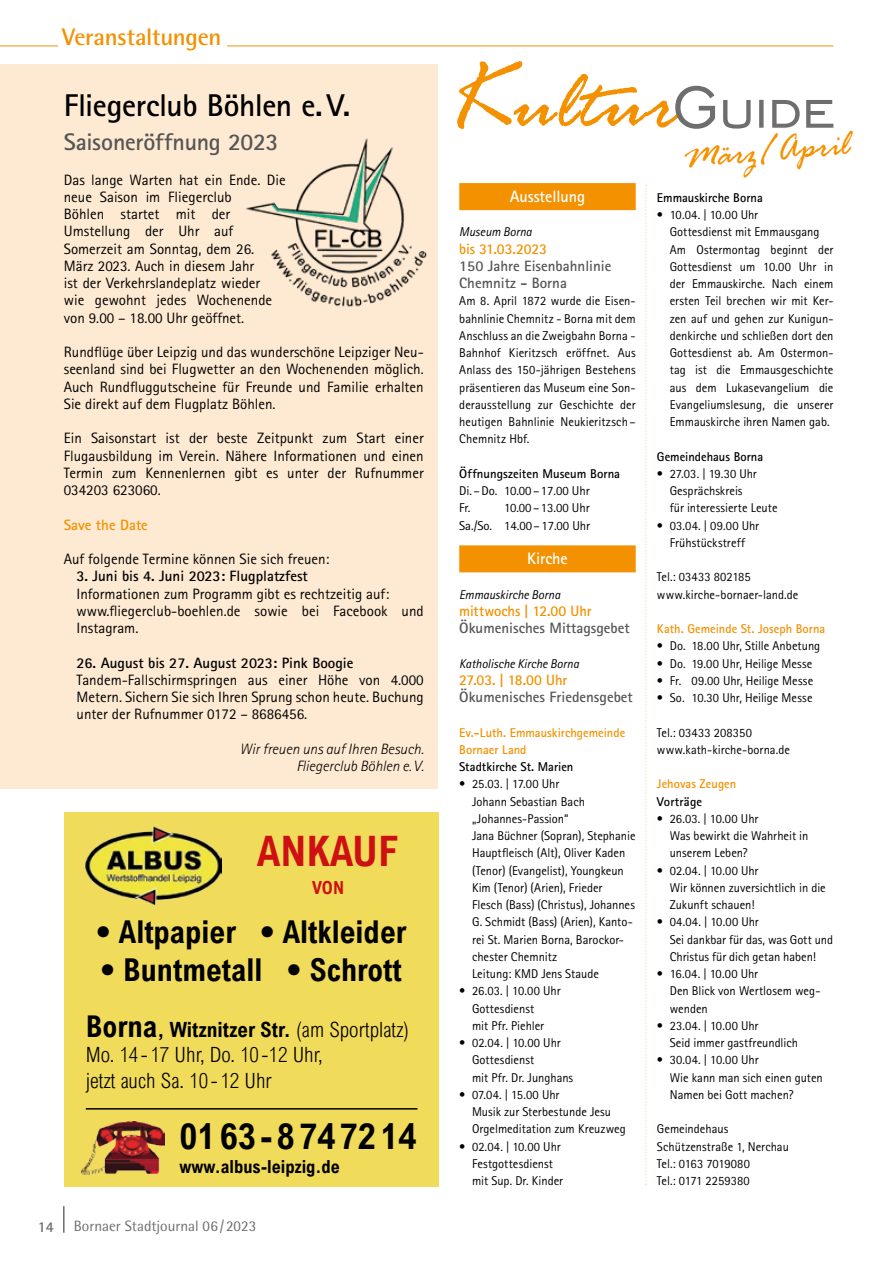
<style>
.page{position:relative;width:893px;height:1263px;background:#fff}
.page>*{position:absolute;margin:0;border:0;box-sizing:border-box;transform-origin:0 0}
.t1{font:700 42px "Arial Nova Cond";color:#cd1013}
.t2{font:37.5px "Rage Italic Let Plain";color:#f39100}
.t3{font:700 36px "Arial Nova Cond";color:#000}
.t4{font:700 31.5px "Arial Nova Cond";color:#000}
.t5{font:700 31.5px "Rotis Sans Serif Std";letter-spacing:-.015em;color:#000}
.t6{font:700 24px "Rotis Sans Serif Std";letter-spacing:-.01em;color:#565655}
.t7{font:700 24px "Rotis Semi Sans Std";letter-spacing:-.015em;color:#f39100}
.t8{font:300 21px/25.2px "Arial Nova Cond";color:#000}
.t9{font:700 18px "Arial Nova Cond";color:#000}
.t10{font:700 18px "Arial Nova Cond";color:#cd1013}
.t11{font:700 16.5px "Rotis Sans Serif Std";letter-spacing:-.005em;color:#fff}
.t12{font:15px/17.2px "Rotis Sans Serif Std";color:#000;text-align:justify}
.t13{font:700 15px/17.2px "Rotis Sans Serif Std";color:#565655}
.t14{font:700 15px "Rotis Sans Serif Std";color:#000}
.t15{font:700 15px "Rotis Sans Serif Std";letter-spacing:-.005em;color:#f39100}
.t16{font:italic 300 15px/17.2px "Rotis Sans Serif Std";color:#000;text-align:right}
.t17{font:15px "Rotis Semi Sans Std";color:#6e6e6e}
.t18{font:700 15px "Rotis Semi Sans Std";color:#6e6e6e}
.t19{font:12.75px/17.2px "Rotis Sans Serif Std";color:#000}
.t20{font:700 12.75px "Rotis Sans Serif Std";color:#000}
.t21{font:700 12.75px/17.2px "Rotis Sans Serif Std";letter-spacing:.005em;color:#f39100}
.t22{font:italic 12.75px "Rotis Sans Serif Std";color:#000}
.s1{font-family:"Helvetica Neue";font-weight:400;font-stretch:condensed}
.s2{font-weight:700;font-size:30px}
.s3{font-weight:700}
</style>
<div class="page">
<hr style="left:63px;top:1206px;width:2px;height:27px;background:#6e6e6e">
<hr style="left:0;top:46px;width:833px;height:1px;background:#f39100">
<div style="left:58px;top:28px;width:169px;height:26px;background:#fff"></div>
<svg style="left:457px;top:61px;width:376px;height:68px"></svg>
<div style="left:459px;top:183px;width:177px;height:27px;background:#f39100"></div>
<div style="left:459px;top:545px;width:177px;height:27px;background:#f39100"></div>
<svg style="left:645px;top:185px;width:2px;height:1000px"></svg>
<div style="left:0;top:64px;width:438px;height:724px;background:#feead2"></div>
<div style="left:65px;top:812px;width:374px;height:374px;background:#f1db5a"></div>
<img style="left:86px;top:826px;width:136px;height:80px">
<img style="left:82px;top:1122px;width:82px;height:53px">
<hr style="left:86px;top:1108px;width:331px;height:1px;background:#000">
<img style="left:245px;top:138px;width:182px;height:169px">
<h3 class="t7" style="left:62px;top:22px;width:161px">Veranstaltungen</h3>
<h3 class="t5" style="left:64px;top:85px;width:288px">Fliegerclub Böhlen e.V.</h3>
<h3 class="t6" style="left:64px;top:127px;width:216px">Saisoneröffnung 2023</h3>
<p class="t12" style="left:64px;top:171px;width:223px;text-align:left">Das lange Warten hat ein Ende. Die neue Saison im Fliegerclub<br>Böhlen startet mit der<br>Umstellung der Uhr auf<br>Somerzeit am Sonntag, dem 26.<br>März 2023. Auch in diesem Jahr<br>ist der Verkehrslandeplatz wieder<br>wie gewohnt jedes Wochenende von 9.00 – 18.00 Uhr geöffnet.</p>
<p class="t12" style="left:64px;top:343px;width:361px">Rundflüge über Leipzig und das wunderschöne Leipziger Neu&shy;seenland sind bei Flugwetter an den Wochenenden möglich.<br>Auch Rundfluggutscheine für Freunde und Familie erhalten Sie direkt auf dem Flugplatz Böhlen.</p>
<p class="t12" style="left:64px;top:429px;width:362px">Ein Saisonstart ist der beste Zeitpunkt zum Start einer Flugausbildung im Verein. Nähere Informationen und einen Termin zum Kennenlernen gibt es unter der Rufnummer 034203 623060.</p>
<p class="t15" style="left:64px;top:515px;width:86px">Save the Date</p>
<p class="t12" style="left:64px;top:550px;width:267px">Auf folgende Termine können Sie sich freuen:</p>
<p class="t14" style="left:77px;top:567px;width:233px">3. Juni bis 4. Juni 2023: Flugplatzfest</p>
<p class="t12" style="left:77px;top:585px;width:349px;text-align:left">Informationen zum Programm gibt es rechtzeitig auf: www.fliegerclub-boehlen.de sowie bei Facebook und<br>Instagram.</p>
<p class="t14" style="left:77px;top:653px;width:278px">26. August bis 27. August 2023: Pink Boogie</p>
<p class="t12" style="left:77px;top:671px;width:349px">Tandem-Fallschirmspringen aus einer Höhe von 4.000<br>Metern. Sichern Sie sich Ihren Sprung schon heute. Buchung unter der Rufnummer 0172 – 8686456.</p>
<p class="t16" style="left:240px;top:740px;width:185px">Wir freuen uns auf Ihren Besuch.<br>Fliegerclub Böhlen e. V.</p>
<p class="t18" style="left:38px;top:1217px;width:18px">14</p>
<h1 class="t1" style="left:257px;top:824px;width:143px">ANKAUF</h1>
<h3 class="t10" style="left:312px;top:876px;width:33px">VON</h3>
<h3 class="t4" style="left:95px;top:912px;width:312px"><span class="s1">•</span> Altpapier <span class="s1">•</span> Altkleider</h3>
<h3 class="t4" style="left:100px;top:950px;width:303px"><span class="s1">•</span> Buntmetall <span class="s1">•</span> Schrott</h3>
<h3 class="t8" style="left:86px;top:1017px;width:325px"><span class="s2">Borna</span><span class="s3">, Witznitzer Str.</span> (am Sportplatz)<br>Mo. 14 - 17 Uhr, Do. 10 -12 Uhr,<br>jetzt auch Sa. 10 - 12 Uhr</h3>
<h3 class="t3" style="left:179px;top:1113px;width:238px">0163-8747214</h3>
<h3 class="t9" style="left:179px;top:1155px;width:162px">www.albus-leipzig.de</h3>
<p class="t17" style="left:74px;top:1217px;width:184px">Bornaer Stadtjournal 06/2023</p>
<p class="t11" style="left:510px;top:186px;width:77px">Ausstellung</p>
<p class="t22" style="left:459px;top:224px;width:74px">Museum Borna</p>
<p class="t15" style="left:459px;top:239px;width:89px">bis 31.03.2023</p>
<p class="t13" style="left:459px;top:257px;width:154px">150 Jahre Eisenbahnlinie<br>Chemnitz - Borna</p>
<p class="t19" style="left:459px;top:292px;width:178px;text-align:justify">Am 8. April 1872 wurde die Eisen&shy;bahnlinie Chemnitz - Borna mit dem Anschluss an die Zweigbahn Borna - Bahnhof Kieritzsch eröffnet. Aus Anlass des 150-jährigen Bestehens präsentieren das Museum eine Son&shy;derausstellung zur Geschichte der heutigen Bahnlinie Neukieritzsch– Chemnitz Hbf.</p>
<p class="t20" style="left:459px;top:465px;width:162px">Öffnungszeiten Museum Borna</p>
<p class="t19" style="left:459px;top:482px;width:132px">Di.–Do. 10.00–17.00 Uhr<br>Fr.</p>
<p class="t19" style="left:459px;top:499px;width:132px;text-align:right">10.00–13.00 Uhr<br>Sa./So. 14.00–17.00 Uhr</p>
<p class="t11" style="left:527px;top:548px;width:42px">Kirche</p>
<p class="t22" style="left:459px;top:587px;width:103px">Emmauskirche Borna</p>
<p class="t15" style="left:459px;top:601px;width:134px">mittwochs | 12.00 Uhr</p>
<p class="t13" style="left:459px;top:619px;width:172px">Ökumenisches Mittagsgebet</p>
<p class="t22" style="left:459px;top:656px;width:121px">Katholische Kirche Borna</p>
<p class="t15" style="left:459px;top:670px;width:109px">27.03. | 18.00 Uhr</p>
<p class="t13" style="left:459px;top:688px;width:175px">Ökumenisches Friedensgebet</p>
<p class="t21" style="left:459px;top:723px;width:167px">Ev.-Luth. Emmauskirchgemeinde<br>Bornaer Land</p>
<p class="t20" style="left:459px;top:759px;width:116px">Stadtkirche St. Marien</p>
<p class="t19" style="left:472px;top:775px;width:165px;text-indent:-13px">• 25.03. | 17.00 Uhr<br>Johann Sebastian Bach „Johannes-Passion“<br>Jana Büchner (Sopran), Stephanie<br>Hauptfleisch (Alt), Oliver Kaden (Tenor) (Evangelist), Youngkeun<br>Kim (Tenor) (Arien), Frieder<br>Flesch (Bass) (Christus), Johannes<br>G. Schmidt (Bass) (Arien), Kanto&shy;rei St. Marien Borna, Barockor&shy;chester Chemnitz<br>Leitung: KMD Jens Staude</p>
<p class="t19" style="left:472px;top:982px;width:90px;text-indent:-13px">• 26.03. | 10.00 Uhr<br>Gottesdienst<br>mit Pfr. Piehler</p>
<p class="t19" style="left:472px;top:1034px;width:103px;text-indent:-13px">• 02.04. | 10.00 Uhr<br>Gottesdienst<br>mit Pfr. Dr. Junghans</p>
<p class="t19" style="left:472px;top:1086px;width:155px;text-indent:-13px">• 07.04. | 15.00 Uhr<br>Musik zur Sterbestunde Jesu<br>Orgelmeditation zum Kreuzweg</p>
<p class="t19" style="left:472px;top:1138px;width:93px;text-indent:-13px">• 02.04. | 10.00 Uhr<br>Festgottesdienst mit Sup. Dr. Kinder</p>
<h2 class="t2" style="left:682px;top:141px;width:169px;rotate:-5deg">März/April</h2>
<p class="t20" style="left:657px;top:189px;width:107px">Emmauskirche Borna</p>
<p class="t19" style="left:670px;top:206px;width:165px;text-indent:-13px">• 10.04. | 10.00 Uhr<br>Gottesdienst mit Emmausgang<br>Am Ostermontag beginnt der<br>Gottesdienst um 10.00 Uhr in der Emmauskirche. Nach einem ersten Teil brechen wir mit Ker&shy;zen auf und gehen zur Kunigun&shy;denkirche und schließen dort den<br>Gottesdienst ab. Am Ostermon&shy;tag ist die Emmausgeschichte aus dem Lukasevangelium die<br>Evangeliumslesung, die unserer<br>Emmauskirche ihren Namen gab.</p>
<p class="t20" style="left:657px;top:448px;width:108px">Gemeindehaus Borna</p>
<p class="t19" style="left:670px;top:465px;width:109px;text-indent:-13px">• 27.03. | 19.30 Uhr<br>Gesprächskreis<br>für interessierte Leute</p>
<p class="t19" style="left:657px;top:517px;width:104px;text-align:center">• 03.04. | 09.00 Uhr<br>Frühstückstreff</p>
<p class="t19" style="left:657px;top:568px;width:143px">Tel.: 03433 802185 www.kirche-bornaer-land.de</p>
<p class="t21" style="left:657px;top:620px;width:170px">Kath. Gemeinde St. Joseph Borna</p>
<p class="t19" style="left:657px;top:637px;width:165px">• Do. 18.00 Uhr, Stille Anbetung</p>
<p class="t19" style="left:657px;top:655px;width:157px">• Do. 19.00 Uhr, Heilige Messe</p>
<p class="t19" style="left:657px;top:672px;width:158px">• Fr. 09.00 Uhr, Heilige Messe</p>
<p class="t19" style="left:657px;top:689px;width:157px">• So. 10.30 Uhr, Heilige Messe</p>
<p class="t19" style="left:657px;top:724px;width:135px">Tel.: 03433 208350 www.kath-kirche-borna.de</p>
<p class="t21" style="left:657px;top:775px;width:81px">Jehovas Zeugen</p>
<p class="t20" style="left:657px;top:793px;width:47px">Vorträge</p>
<p class="t19" style="left:670px;top:810px;width:140px;text-indent:-13px">• 26.03. | 10.00 Uhr<br>Was bewirkt die Wahrheit in unserem Leben?</p>
<p class="t19" style="left:670px;top:862px;width:158px;text-indent:-13px">• 02.04. | 10.00 Uhr<br>Wir können zuversichtlich in die<br>Zukunft schauen!</p>
<p class="t19" style="left:670px;top:913px;width:165px;text-indent:-13px">• 04.04. | 10.00 Uhr<br>Sei dankbar für das, was Gott und<br>Christus für dich getan haben!</p>
<p class="t19" style="left:670px;top:965px;width:152px;text-indent:-13px">• 16.04. | 10.00 Uhr<br>Den Blick von Wertlosem weg&shy;wenden</p>
<p class="t19" style="left:670px;top:1017px;width:130px;text-indent:-13px">• 23.04. | 10.00 Uhr<br>Seid immer gastfreundlich</p>
<p class="t19" style="left:670px;top:1051px;width:155px;text-indent:-13px">• 30.04. | 10.00 Uhr<br>Wie kann man sich einen guten<br>Namen bei Gott machen?</p>
<p class="t19" style="left:657px;top:1120px;width:133px">Gemeindehaus<br>Schützenstraße 1, Nerchau<br>Tel.: 0163 7019080<br>Tel.: 0171 2259380</p>
</div>
